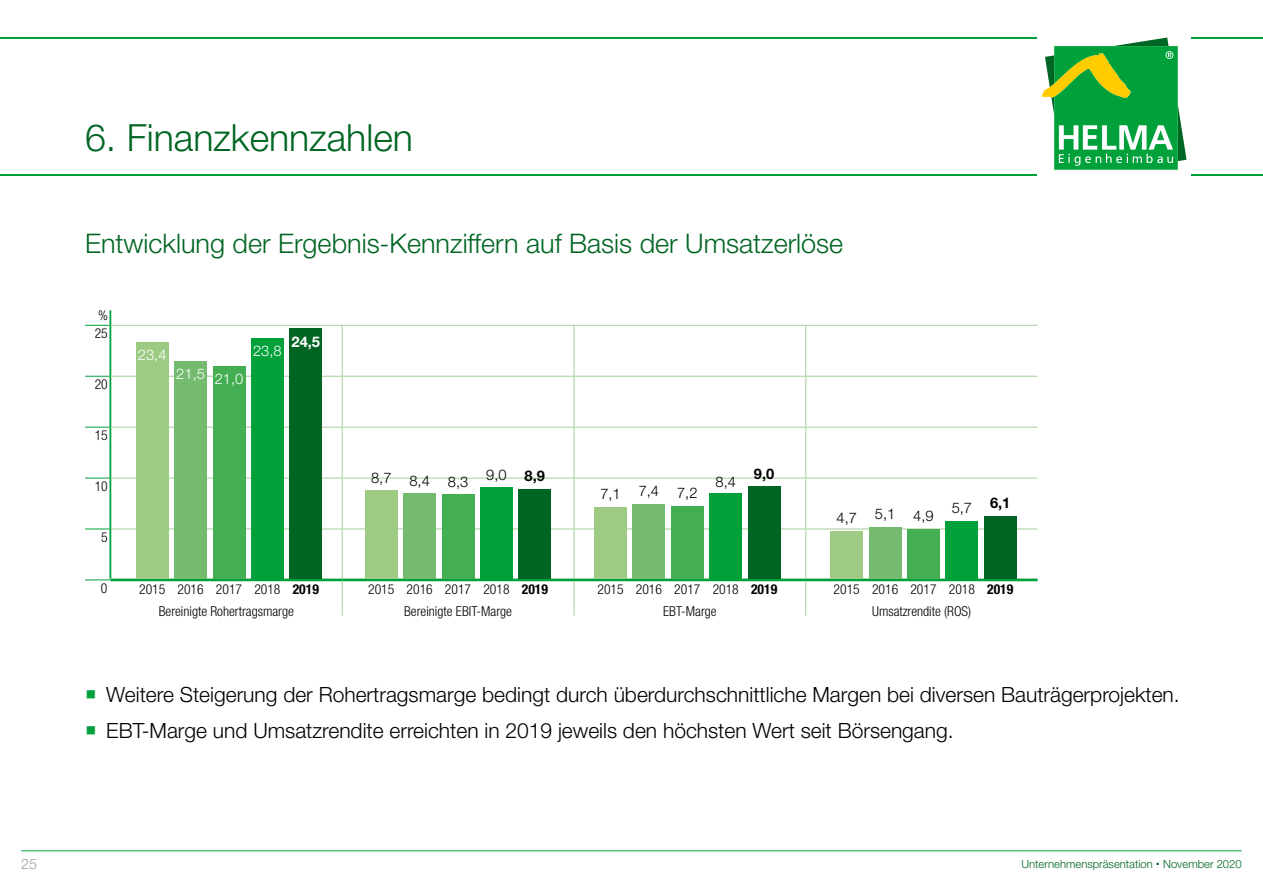
<style>
.page{position:relative;width:1263px;height:893px;background:#fff}
.page>*{position:absolute;margin:0;border:0;box-sizing:border-box;transform-origin:0 0}
.t1{font:300 37.5px "Helvetica Neue LT Std";color:#006523}
.t2{font:300 27px "Helvetica Neue LT Std";color:#006523}
.t3{font:300 21px/35.5px "Helvetica Neue LT Std";color:#000}
.t4{font:300 14.7px "Helvetica Neue LT Std";color:#000}
.t5{font:300 14.7px "Helvetica Neue LT Std";color:#fff}
.t6{font:700 14.7px "Helvetica Neue LT Std";color:#000}
.t7{font:700 14.7px "Helvetica Neue LT Std";color:#fff}
.t8{font:300 14.25px "Helvetica Neue LT Std";color:#9d9d9c}
.t9{font:300 condensed 13.65px/17.9px "Helvetica Neue LT Std";color:#000}
.t10{font:300 11.25px "Helvetica Neue LT Std";color:#006523}
.s1{font-weight:700}
</style>
<div class="page">
<hr style="left:21px;top:850px;width:1221px;height:1px;background:#00a13a">
<hr style="left:0;top:174px;width:1263px;height:1px;background:#00a13a">
<hr style="left:0;top:38px;width:1263px;height:1px;background:#00a13a">
<div style="left:1038px;top:0;width:153px;height:234px;background:#fff"></div>
<svg style="left:1042px;top:38px;width:144px;height:132px"></svg>
<svg style="left:85px;top:310px;width:26px;height:16px"></svg>
<svg style="left:85px;top:376px;width:24px;height:1px"></svg>
<svg style="left:85px;top:427px;width:24px;height:1px"></svg>
<hr style="left:109px;top:325px;width:2px;height:51px;background:#00a13a">
<hr style="left:109px;top:376px;width:2px;height:51px;background:#00a13a">
<hr style="left:109px;top:427px;width:2px;height:51px;background:#00a13a">
<hr style="left:111px;top:325px;width:231px;height:1px;background:#a3cf9a">
<hr style="left:111px;top:376px;width:231px;height:1px;background:#a3cf9a">
<hr style="left:111px;top:427px;width:231px;height:1px;background:#a3cf9a">
<hr style="left:342px;top:326px;width:1px;height:50px;background:#a3cf9a">
<hr style="left:342px;top:377px;width:1px;height:50px;background:#a3cf9a">
<hr style="left:342px;top:428px;width:1px;height:50px;background:#a3cf9a">
<hr style="left:342px;top:325px;width:232px;height:1px;background:#a3cf9a">
<hr style="left:574px;top:325px;width:232px;height:1px;background:#a3cf9a">
<hr style="left:573px;top:326px;width:1px;height:50px;background:#a3cf9a">
<hr style="left:573px;top:377px;width:1px;height:50px;background:#a3cf9a">
<hr style="left:573px;top:428px;width:1px;height:50px;background:#a3cf9a">
<hr style="left:342px;top:376px;width:232px;height:1px;background:#a3cf9a">
<hr style="left:574px;top:376px;width:232px;height:1px;background:#a3cf9a">
<hr style="left:342px;top:427px;width:232px;height:1px;background:#a3cf9a">
<hr style="left:574px;top:427px;width:232px;height:1px;background:#a3cf9a">
<hr style="left:805px;top:326px;width:1px;height:50px;background:#a3cf9a">
<hr style="left:805px;top:377px;width:1px;height:50px;background:#a3cf9a">
<hr style="left:805px;top:428px;width:1px;height:50px;background:#a3cf9a">
<hr style="left:806px;top:325px;width:231px;height:1px;background:#a3cf9a">
<hr style="left:806px;top:376px;width:231px;height:1px;background:#a3cf9a">
<hr style="left:806px;top:427px;width:231px;height:1px;background:#a3cf9a">
<svg style="left:85px;top:478px;width:24px;height:1px"></svg>
<hr style="left:109px;top:478px;width:2px;height:51px;background:#00a13a">
<hr style="left:111px;top:478px;width:231px;height:1px;background:#a3cf9a">
<hr style="left:342px;top:478px;width:1px;height:50px;background:#a3cf9a">
<hr style="left:342px;top:478px;width:232px;height:1px;background:#a3cf9a">
<hr style="left:574px;top:478px;width:232px;height:1px;background:#a3cf9a">
<hr style="left:573px;top:478px;width:1px;height:50px;background:#a3cf9a">
<hr style="left:805px;top:478px;width:1px;height:50px;background:#a3cf9a">
<hr style="left:806px;top:478px;width:231px;height:1px;background:#a3cf9a">
<svg style="left:85px;top:528px;width:24px;height:1px"></svg>
<hr style="left:109px;top:529px;width:2px;height:50px;background:#00a13a">
<hr style="left:111px;top:528px;width:231px;height:1px;background:#a3cf9a">
<hr style="left:342px;top:529px;width:1px;height:50px;background:#a3cf9a">
<hr style="left:342px;top:528px;width:232px;height:1px;background:#a3cf9a">
<hr style="left:574px;top:528px;width:232px;height:1px;background:#a3cf9a">
<hr style="left:573px;top:529px;width:1px;height:50px;background:#a3cf9a">
<hr style="left:805px;top:529px;width:1px;height:50px;background:#a3cf9a">
<hr style="left:806px;top:528px;width:231px;height:1px;background:#a3cf9a">
<svg style="left:85px;top:579px;width:25px;height:1px"></svg>
<hr style="left:110px;top:579px;width:232px;height:2px;background:#00a13a">
<hr style="left:342px;top:579px;width:232px;height:2px;background:#00a13a">
<hr style="left:574px;top:579px;width:232px;height:2px;background:#00a13a">
<hr style="left:806px;top:579px;width:231px;height:2px;background:#00a13a">
<svg style="left:342px;top:581px;width:1px;height:35px"></svg>
<svg style="left:573px;top:581px;width:1px;height:35px"></svg>
<svg style="left:805px;top:581px;width:1px;height:35px"></svg>
<div style="left:136px;top:342px;width:33px;height:237px;background:#9ecb84"></div>
<div style="left:174px;top:361px;width:33px;height:218px;background:#74bb6f"></div>
<div style="left:289px;top:329px;width:33px;height:250px;background:#006523"></div>
<div style="left:213px;top:366px;width:32px;height:213px;background:#44ae52"></div>
<div style="left:365px;top:490px;width:33px;height:89px;background:#9ecb84"></div>
<div style="left:403px;top:494px;width:33px;height:85px;background:#74bb6f"></div>
<div style="left:518px;top:489px;width:33px;height:90px;background:#006523"></div>
<div style="left:442px;top:495px;width:32px;height:84px;background:#44ae52"></div>
<div style="left:594px;top:507px;width:33px;height:72px;background:#9ecb84"></div>
<div style="left:632px;top:504px;width:33px;height:75px;background:#74bb6f"></div>
<div style="left:748px;top:486px;width:33px;height:93px;background:#006523"></div>
<div style="left:671px;top:506px;width:33px;height:73px;background:#44ae52"></div>
<div style="left:830px;top:531px;width:33px;height:48px;background:#9ecb84"></div>
<div style="left:869px;top:527px;width:32px;height:52px;background:#74bb6f"></div>
<div style="left:984px;top:516px;width:33px;height:63px;background:#006523"></div>
<div style="left:907px;top:529px;width:33px;height:50px;background:#44ae52"></div>
<div style="left:251px;top:338px;width:33px;height:241px;background:#00a13a"></div>
<div style="left:480px;top:487px;width:33px;height:92px;background:#00a13a"></div>
<div style="left:709px;top:494px;width:33px;height:85px;background:#00a13a"></div>
<div style="left:945px;top:521px;width:33px;height:58px;background:#00a13a"></div>
<h1 class="t1" style="left:85px;top:115px;width:329px">6. Finanzkennzahlen</h1>
<p class="t2" style="left:85px;top:227px;width:760px">Entwicklung der Ergebnis-Kennziffern auf Basis der Umsatzerlöse</p>
<p class="t9" style="left:95px;top:306px;width:15px">%<br>25</p>
<p class="t9" style="left:95px;top:375px;width:15px">20</p>
<p class="t9" style="left:95px;top:426px;width:15px">15</p>
<p class="t9" style="left:95px;top:477px;width:15px">10</p>
<p class="t9" style="left:101px;top:528px;width:8px">5</p>
<p class="t9" style="left:101px;top:579px;width:8px">0</p>
<p class="t5" style="left:138px;top:346px;width:30px">23,4</p>
<p class="t5" style="left:176px;top:365px;width:30px">21,5</p>
<p class="t5" style="left:215px;top:370px;width:30px">21,0</p>
<p class="t5" style="left:253px;top:342px;width:30px">23,8</p>
<p class="t7" style="left:291px;top:332px;width:30px">24,5</p>
<p class="t4" style="left:371px;top:470px;width:60px">8,7 8,4</p>
<p class="t4" style="left:486px;top:466px;width:22px">9,0</p>
<p class="t4" style="left:448px;top:473px;width:22px">8,3</p>
<p class="t6" style="left:525px;top:467px;width:22px">8,9</p>
<p class="t6" style="left:754px;top:465px;width:22px">9,0</p>
<p class="t4" style="left:716px;top:472px;width:22px">8,4</p>
<p class="t4" style="left:600px;top:483px;width:60px">7,1 7,4</p>
<p class="t4" style="left:677px;top:484px;width:22px">7,2</p>
<p class="t4" style="left:836px;top:507px;width:60px">4,7 5,1</p>
<p class="t4" style="left:952px;top:499px;width:22px">5,7</p>
<p class="t4" style="left:913px;top:507px;width:22px">4,9</p>
<p class="t6" style="left:990px;top:494px;width:22px">6,1</p>
<p class="t9" style="left:139px;top:580px;width:181px">2015 2016 2017 2018 <span class="s1">2019</span></p>
<p class="t9" style="left:368px;top:580px;width:181px">2015 2016 2017 2018 <span class="s1">2019</span></p>
<p class="t9" style="left:597px;top:580px;width:181px">2015 2016 2017 2018 <span class="s1">2019</span></p>
<p class="t9" style="left:834px;top:580px;width:181px">2015 2016 2017 2018 <span class="s1">2019</span></p>
<p class="t9" style="left:159px;top:602px;width:137px">Bereinigte Rohertragsmarge</p>
<p class="t9" style="left:404px;top:602px;width:109px">Bereinigte EBIT-Marge</p>
<p class="t9" style="left:663px;top:602px;width:55px">EBT-Marge</p>
<p class="t9" style="left:872px;top:602px;width:101px">Umsatzrendite (ROS)</p>
<p class="t3" style="left:106px;top:676px;width:1075px">Weitere Steigerung der Rohertragsmarge bedingt durch überdurchschnittliche Margen bei diversen Bauträgerprojekten.<br>EBT-Marge und Umsatzrendite erreichten in 2019 jeweils den höchsten Wert seit Börsengang.</p>
<p class="t8" style="left:21px;top:855px;width:17px">25</p>
<p class="t10" style="left:1021px;top:857px;width:222px">Unternehmenspräsentation November 2020</p>
</div>
